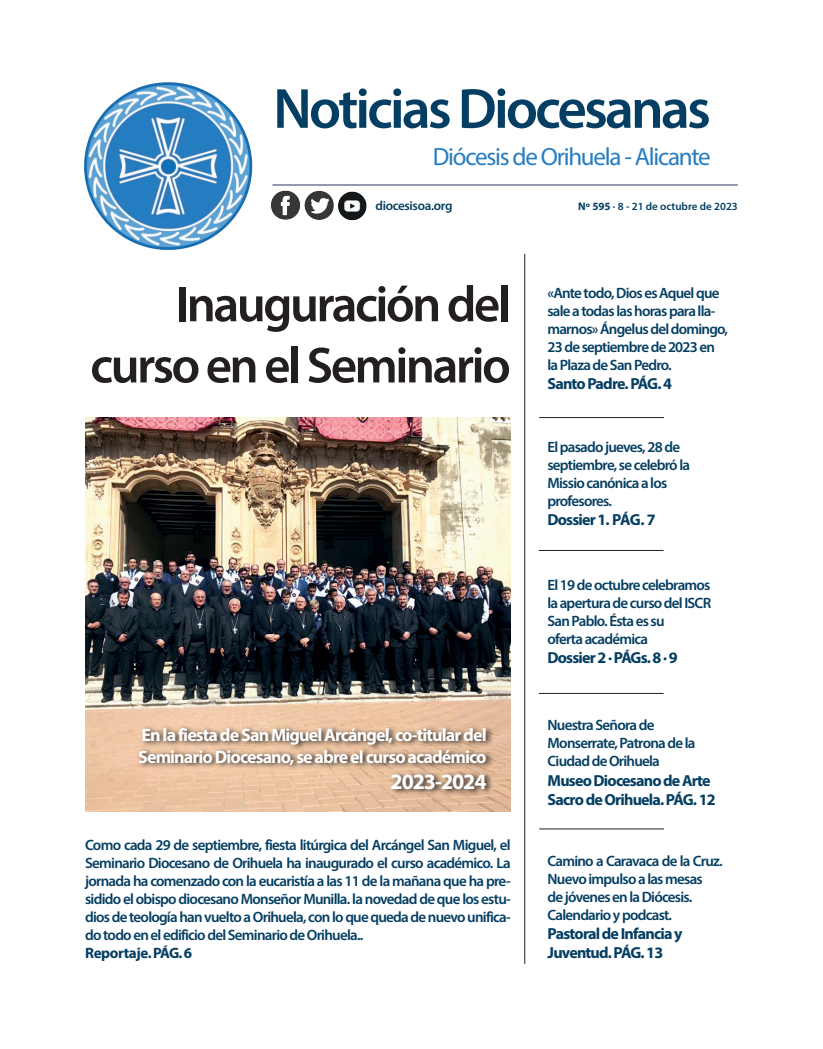
<style>
.page{position:relative;width:823px;height:1049px;background:#fff}
.page>*{position:absolute;margin:0;border:0;box-sizing:border-box;transform-origin:0 0}
.t1{font:600 57px "Myriad Pro";letter-spacing:-.05em;color:#043e62}
.t2{font:600 51px "Myriad Pro";letter-spacing:-.05em;color:#231f20}
.t3{font:25px "Myriad Pro";letter-spacing:-.05em;color:#277dc1}
.t4{font:700 22px "Myriad Pro";letter-spacing:-.05em;color:#fff}
.t5{font:700 18px "Myriad Pro";letter-spacing:-.05em;color:#fff}
.t6{font:700 16px/19.2px "Myriad Pro";letter-spacing:-.05em;color:#043e62}
.t7{font:600 15px/18px "Myriad Pro";letter-spacing:-.05em;color:#043e62}
.t8{font:700 15px "Myriad Pro";letter-spacing:-.025em;color:#043e62}
.t9{font:600 13px "Myriad Pro";letter-spacing:-.025em;color:#043e62}
.t10{font:600 11px "Myriad Pro";color:#043e62}
.s1{font-weight:700}
</style>
<div class="page">
<hr style="left:272px;top:185px;width:465px;height:1px;background:#2c3363">
<img style="left:271px;top:184px;width:66px;height:36px">
<img style="left:331px;top:187px;width:36px;height:34px">
<hr style="left:524px;top:254px;width:1px;height:710px;background:#231f20">
<hr style="left:539px;top:417px;width:124px;height:1px;background:#231f20">
<img style="left:84px;top:82px;width:169px;height:169px">
<hr style="left:538px;top:550px;width:125px;height:1px;background:#231f20">
<hr style="left:538px;top:693px;width:125px;height:1px;background:#231f20">
<hr style="left:539px;top:829px;width:124px;height:1px;background:#231f20">
<img style="left:85px;top:418px;width:425px;height:393px">
<svg style="left:136px;top:725px;width:357px;height:71px;background:#c5a589"></svg>
<p class="t1" style="left:273px;top:72px;width:439px">Noticias Diocesanas</p>
<p class="t3" style="left:432px;top:141px;width:279px">Diócesis de Orihuela - Alicante</p>
<p class="t9" style="left:375px;top:197px;width:78px">diocesisoa.org</p>
<p class="t10" style="left:578px;top:199px;width:161px"><span class="s1">Nº 595</span> · 8 - 21 de octubre de 2023</p>
<p class="t2" style="left:175px;top:272px;width:336px">Inauguración del</p>
<p class="t2" style="left:90px;top:333px;width:422px">curso en el Seminario</p>
<p class="t5" style="left:141px;top:723px;width:346px">En la fiesta de San Miguel Arcángel, co-titular del</p>
<p class="t5" style="left:138px;top:745px;width:350px">Seminario Diocesano, se abre el curso académico</p>
<p class="t4" style="left:390px;top:768px;width:97px">2023-2024</p>
<p class="t7" style="left:85px;top:836px;width:427px;text-align:justify">Como cada 29 de septiembre, fiesta litúrgica del Arcángel San Miguel, el Seminario Diocesano de Orihuela ha inaugurado el curso académico. La jornada ha comenzado con la eucaristía a las 11 de la mañana que ha pre&shy;sidido el obispo diocesano Monseñor Munilla. la novedad de que los estu&shy;dios de teología han vuelto a Orihuela, con lo que queda de nuevo unifica&shy;do todo en el edificio del Seminario de Orihuela..</p>
<p class="t8" style="left:85px;top:943px;width:109px">Reportaje. PÁG. 6</p>
<p class="t7" style="left:547px;top:284px;width:182px">«Ante todo, Dios es Aquel que sale a todas las horas para lla&shy;marnos» Ángelus del domingo,<br>23 de septiembre de 2023 en</p>
<p class="t7" style="left:547px;top:356px;width:126px">la Plaza de San Pedro.</p>
<p class="t6" style="left:547px;top:374px;width:126px">Santo Padre. PÁG. 4</p>
<p class="t7" style="left:547px;top:437px;width:134px">El pasado jueves, 28 de</p>
<p class="t7" style="left:547px;top:455px;width:144px">septiembre, se celebró la</p>
<p class="t7" style="left:547px;top:473px;width:121px">Missio canónica a los</p>
<p class="t7" style="left:547px;top:491px;width:66px">profesores.</p>
<p class="t6" style="left:547px;top:509px;width:110px">Dossier 1. PÁG. 7</p>
<p class="t7" style="left:547px;top:576px;width:165px;text-align:justify">El 19 de octubre celebramos la apertura de curso del ISCR San Pablo. Ésta es su</p>
<p class="t7" style="left:547px;top:630px;width:102px">oferta académica</p>
<p class="t6" style="left:547px;top:648px;width:132px">Dossier 2 · PÁGs. 8 · 9</p>
<p class="t7" style="left:547px;top:716px;width:108px">Nuestra Señora de</p>
<p class="t7" style="left:547px;top:734px;width:149px">Monserrate, Patrona de la</p>
<p class="t7" style="left:547px;top:752px;width:114px">Ciudad de Orihuela</p>
<p class="t6" style="left:547px;top:770px;width:169px">Museo Diocesano de Arte<br>Sacro de Orihuela. PÁG. 12</p>
<p class="t7" style="left:547px;top:851px;width:177px">Camino a Caravaca de la Cruz.<br>Nuevo impulso a las mesas</p>
<p class="t7" style="left:547px;top:887px;width:146px">de jóvenes en la Diócesis.</p>
<p class="t7" style="left:547px;top:905px;width:126px">Calendario y podcast.</p>
<p class="t6" style="left:547px;top:923px;width:136px">Pastoral de Infancia y</p>
<p class="t6" style="left:547px;top:943px;width:117px">Juventud. PÁG. 13</p>
</div>
